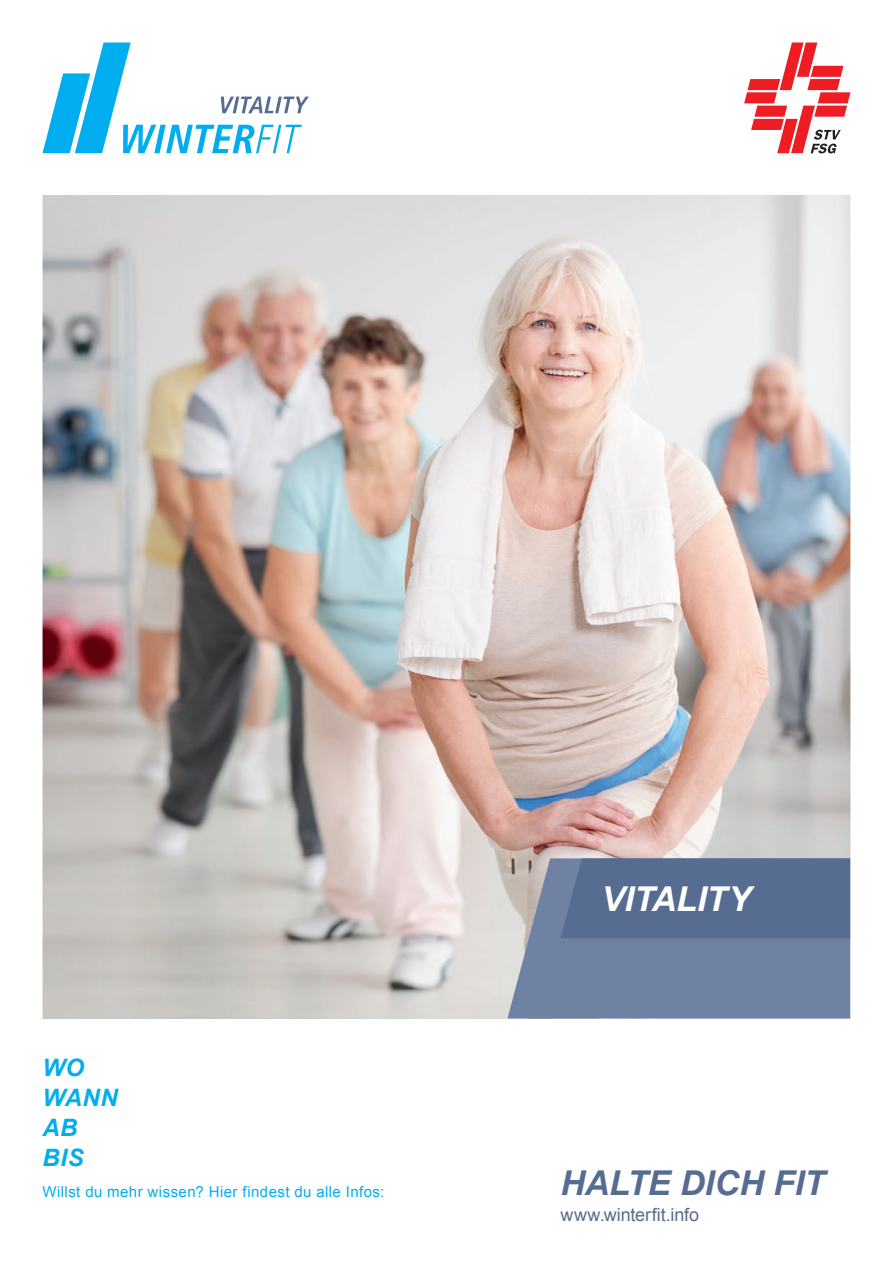
<style>
.page{position:relative;width:893px;height:1263px;background:#fff}
.page>*{position:absolute;margin:0;border:0;box-sizing:border-box;transform-origin:0 0}
.t1{font:italic 700 34.2px "Arial";letter-spacing:-.005em;color:#566c90}
.t2{font:italic 700 34.2px "Arial";letter-spacing:-.005em;color:#fff}
.t3{font:italic 700 24px/30px "Arial";letter-spacing:.015em;color:#00aeef}
.t4{font:18px "Arial";letter-spacing:-.005em;color:#566c90}
.t5{font:15px "Arial";letter-spacing:.03em;color:#00aeef}
</style>
<div class="page">
<img style="left:42px;top:42px;width:809px;height:977px">
<svg style="left:43px;top:43px;width:266px;height:110px"></svg>
<svg style="left:744px;top:43px;width:106px;height:110px"></svg>
<h2 class="t3" style="left:43px;top:1053px;width:77px">WO<br>WANN<br>AB<br>BIS</h2>
<p class="t5" style="left:43px;top:1181px;width:343px">Willst du mehr wissen? Hier findest du alle Infos:</p>
<h1 class="t2" style="left:601px;top:877px;width:151px">VITALITY</h1>
<h1 class="t1" style="left:560px;top:1160px;width:266px">HALTE DICH FIT</h1>
<p class="t4" style="left:560px;top:1202px;width:140px">www.winterfit.info</p>
</div>
